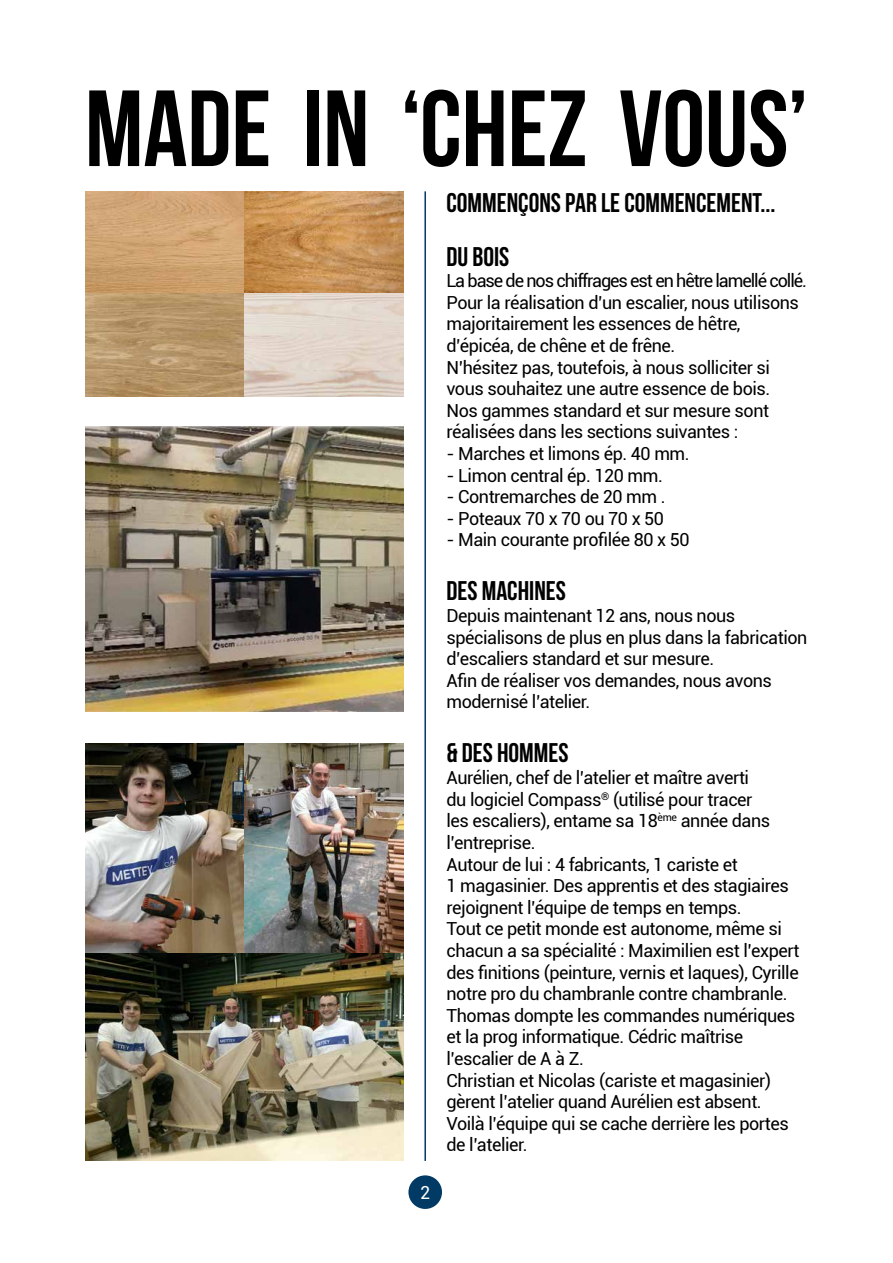
<style>
.page{position:relative;width:893px;height:1263px;background:#fff}
.page>*{position:absolute;margin:0;border:0;box-sizing:border-box;transform-origin:0 0}
.t1{font:108px "Bebas Neue";color:#000}
.t2{font:27px/54px "Bebas Neue";color:#000}
.t3{font:18px/21.6px "Roboto";letter-spacing:-.025em;color:#000}
.t4{font:18px "Roboto";color:#fff}
</style>
<div class="page">
<img style="left:85px;top:191px;width:319px;height:206px">
<img style="left:85px;top:427px;width:319px;height:284px">
<img style="left:85px;top:743px;width:319px;height:418px">
<hr style="left:424px;top:191px;width:2px;height:970px;background:#003a65">
<div style="left:408px;top:1175px;width:34px;height:34px;background:#003a65;border-radius:50%"></div>
<h1 class="t1" style="left:85px;top:69px;width:724px">MADE IN ‘CHEZ VOUS’</h1>
<h2 class="t2" style="left:446px;top:175px;width:331px">COMMENÇONS PAR LE COMMENCEMENT...<br>DU BOIS</h2>
<p class="t3" style="left:446px;top:269px;width:362px">La base de nos chiffrages est en hêtre lamellé collé.<br>Pour la réalisation d’un escalier, nous utilisons majoritairement les essences de hêtre, d’épicéa, de chêne et de frêne.<br>N’hésitez pas, toutefois, à nous solliciter si vous souhaitez une autre essence de bois.<br>Nos gammes standard et sur mesure sont réalisées dans les sections suivantes :</p>
<p class="t3" style="left:446px;top:442px;width:245px">- Marches et limons ép. 40 mm.</p>
<p class="t3" style="left:446px;top:464px;width:218px">- Limon central ép. 120 mm.</p>
<p class="t3" style="left:446px;top:485px;width:221px">- Contremarches de 20 mm .</p>
<p class="t3" style="left:446px;top:507px;width:219px">- Poteaux 70 x 70 ou 70 x 50</p>
<p class="t3" style="left:446px;top:529px;width:245px">- Main courante profilée 80 x 50</p>
<h2 class="t2" style="left:446px;top:564px;width:121px">DES MACHINES</h2>
<p class="t3" style="left:446px;top:604px;width:362px">Depuis maintenant 12 ans, nous nous spécialisons de plus en plus dans la fabrication d’escaliers standard et sur mesure.<br>Afin de réaliser vos demandes, nous avons modernisé l’atelier.</p>
<h2 class="t2" style="left:446px;top:726px;width:124px">&amp; DES HOMMES</h2>
<p class="t3" style="left:446px;top:766px;width:354px">Aurélien, chef de l’atelier et maître averti<br>du logiciel Compass<sup>®</sup> (utilisé pour tracer<br>les escaliers), entame sa 18<sup>ème</sup> année dans l’entreprise.<br>Autour de lui : 4 fabricants, 1 cariste et<br>1 magasinier. Des apprentis et des stagiaires rejoignent l’équipe de temps en temps.<br>Tout ce petit monde est autonome, même si chacun a sa spécialité : Maximilien est l’expert des finitions (peinture, vernis et laques), Cyrille notre pro du chambranle contre chambranle.<br>Thomas dompte les commandes numériques et la prog informatique. Cédric maîtrise l’escalier de A à Z.<br>Christian et Nicolas (cariste et magasinier) gèrent l’atelier quand Aurélien est absent.<br>Voilà l’équipe qui se cache derrière les portes de l’atelier.</p>
<p class="t4" style="left:420px;top:1179px;width:12px">2</p>
</div>
